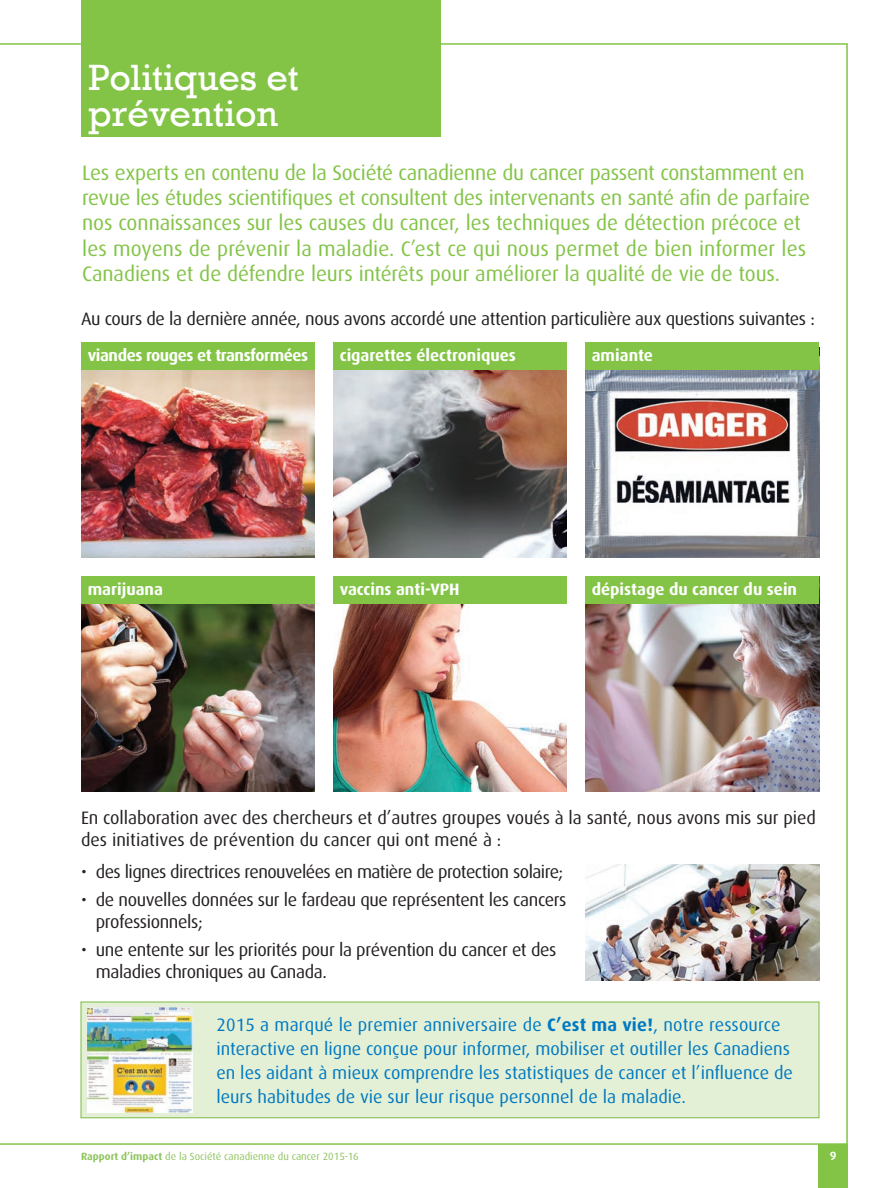
<style>
.page{position:relative;width:891px;height:1188px;background:#fff}
.page>*{position:absolute;margin:0;border:0;box-sizing:border-box;transform-origin:0 0}
.ccs_chapter_title-wh{font:37.5px/36px "Rockwell";letter-spacing:-.005em;color:#fff}
.ccs_sub-title_paragr{font:21px/25.2px "Dax";letter-spacing:-.01em;color:#83c447}
.ccs_body_text{font:18px/21.6px "Dax";letter-spacing:-.02em;color:#231f20}
.ccs_fullpg_pic_capti{font:18px/24px "Dax";color:#0079c2}
.ccs_fullpg_pic_capti-2{font:700 16.5px "Dax";color:#fff}
.ccs_fullpg_pic_capti-3{font:700 16.5px "Dax";letter-spacing:-.025em;color:#fff}
.t1{font:700 12px "Dax";color:#fff}
.t2{font:10.5px "Dax";color:#8fc45c}
.s1{font-weight:700}
</style>
<div class="page">
<img style="left:81px;top:370px;width:234px;height:188px">
<img style="left:81px;top:604px;width:234px;height:188px">
<img style="left:333px;top:370px;width:234px;height:188px">
<img style="left:333px;top:604px;width:234px;height:188px">
<img style="left:585px;top:370px;width:234px;height:188px">
<img style="left:585px;top:604px;width:234px;height:188px">
<div style="left:819px;top:1144px;width:29px;height:44px;background:#83c447"></div>
<hr style="left:0;top:0;width:1px;height:360px;background:#669c36">
<div style="left:81px;top:0;width:359px;height:136px;background:#83c447"></div>
<svg style="left:0;top:43px;width:1px;height:1102px"></svg>
<div style="left:81px;top:342px;width:234px;height:28px;background:#83c447"></div>
<div style="left:81px;top:576px;width:234px;height:28px;background:#83c447"></div>
<div style="left:333px;top:576px;width:234px;height:28px;background:#83c447"></div>
<div style="left:585px;top:576px;width:234px;height:28px;background:#83c447"></div>
<div style="left:333px;top:342px;width:234px;height:28px;background:#83c447"></div>
<div style="left:585px;top:342px;width:234px;height:28px;background:#83c447"></div>
<div style="left:81px;top:1002px;width:738px;height:116px;background:#e3f0d5"></div>
<div style="left:81px;top:1002px;width:738px;height:116px;border:1px solid #7dbb44"></div>
<img style="left:585px;top:864px;width:234px;height:117px">
<img style="left:87px;top:1007px;width:105px;height:106px">
<p class="ccs_chapter_title-wh" style="left:88px;top:60px;width:212px">Politiques et prévention</p>
<p class="ccs_sub-title_paragr" style="left:82px;top:160px;width:730px">Les experts en contenu de la Société canadienne du cancer passent constamment en revue les études scientifiques et consultent des intervenants en santé afin de parfaire nos connaissances sur les causes du cancer, les techniques de détection précoce et les moyens de prévenir la maladie. C’est ce qui nous permet de bien informer les Canadiens et de défendre leurs intérêts pour améliorer la qualité de vie de tous.</p>
<p class="ccs_body_text" style="left:81px;top:308px;width:735px">Au cours de la dernière année, nous avons accordé une attention particulière aux questions suivantes :</p>
<p class="ccs_fullpg_pic_capti-3" style="left:88px;top:346px;width:222px">viandes rouges et transformées</p>
<p class="ccs_fullpg_pic_capti-2" style="left:340px;top:346px;width:178px">cigarettes électroniques</p>
<p class="ccs_fullpg_pic_capti-2" style="left:592px;top:346px;width:63px">amiante</p>
<p class="ccs_fullpg_pic_capti-2" style="left:88px;top:580px;width:77px">marijuana</p>
<p class="ccs_fullpg_pic_capti-2" style="left:340px;top:580px;width:121px">vaccins anti-VPH</p>
<p class="ccs_fullpg_pic_capti-2" style="left:592px;top:580px;width:207px">dépistage du cancer du sein</p>
<p class="ccs_body_text" style="left:81px;top:807px;width:736px">En collaboration avec des chercheurs et d’autres groupes voués à la santé, nous avons mis sur pied des initiatives de prévention du cancer qui ont mené à :</p>
<p class="ccs_body_text" style="left:81px;top:861px;width:484px">• des lignes directrices renouvelées en matière de protection solaire;</p>
<p class="ccs_body_text" style="left:96px;top:889px;width:472px;text-indent:-15px">• de nouvelles données sur le fardeau que représentent les cancers professionnels;</p>
<p class="ccs_body_text" style="left:96px;top:939px;width:462px;text-indent:-15px">• une entente sur les priorités pour la prévention du cancer et des maladies chroniques au Canada.</p>
<p class="ccs_fullpg_pic_capti" style="left:216px;top:1013px;width:578px">2015 a marqué le premier anniversaire de <span class="s1">C’est ma vie!</span>, notre ressource interactive en ligne conçue pour informer, mobiliser et outiller les Canadiens en les aidant à mieux comprendre les statistiques de cancer et l’influence de leurs habitudes de vie sur leur risque personnel de la maladie.</p>
<p class="t2" style="left:81px;top:1151px;width:279px"><span class="s1">Rapport d’impact</span> de la Société canadienne du cancer 2015-16</p>
<p class="t1" style="left:830px;top:1149px;width:8px">9</p>
</div>
